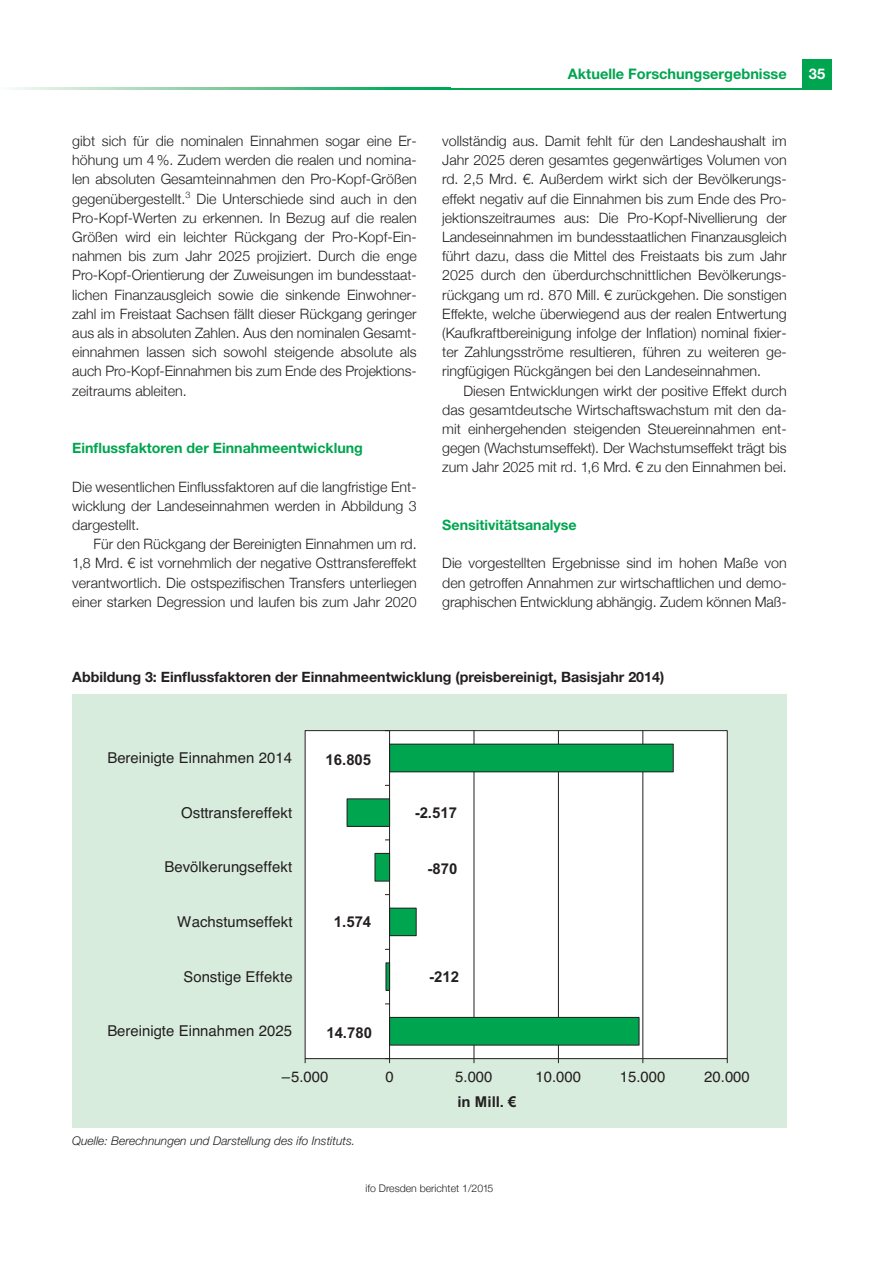
<style>
.page{position:relative;width:893px;height:1263px;background:#fff}
.page>*{position:absolute;margin:0;border:0;box-sizing:border-box;transform-origin:0 0}
.t1{font:15px "Helvetica";color:#231f20}
.t2{font:700 15px "Arial";color:#231f20}
.t3{font:700 14.7px "Helvetica Neue";color:#fff}
.t4{font:700 14.55px "Helvetica Neue";color:#00a54f}
.t5{font:300 14.25px/19.2px "Helvetica Neue";color:#231f20;text-align:justify}
.t6{font:700 14.25px "Helvetica Neue";color:#231f20}
.t7{font:700 14.25px "Helvetica Neue";color:#00a54f}
.t8{font:italic 300 12px "Helvetica Neue";color:#231f20}
.t9{font:300 10.5px "Helvetica Neue";color:#231f20}
</style>
<div class="page">
<div style="left:802px;top:60px;width:30px;height:29px;background:#00a54f"></div>
<hr style="left:448px;top:88px;width:384px;height:1px;background:#00a54f">
<svg style="left:11px;top:88px;width:437px;height:1px"></svg>
<div style="left:72px;top:694px;width:715px;height:434px;background:#d8ecdd"></div>
<div style="left:305px;top:731px;width:422px;height:327px;background:#fff"></div>
<div style="left:305px;top:730px;width:423px;height:329px;border:1px solid #231f20"></div>
<hr style="left:474px;top:731px;width:1px;height:327px;background:#231f20">
<hr style="left:558px;top:731px;width:1px;height:327px;background:#231f20">
<hr style="left:642px;top:731px;width:1px;height:327px;background:#231f20">
<div style="left:390px;top:1017px;width:249px;height:28px;background:#00a54f"></div>
<div style="left:389px;top:1017px;width:250px;height:28px;border:1px solid #231f20"></div>
<div style="left:390px;top:908px;width:26px;height:28px;background:#00a54f"></div>
<div style="left:389px;top:908px;width:28px;height:28px;border:1px solid #231f20"></div>
<div style="left:375px;top:853px;width:15px;height:28px;background:#00a54f"></div>
<div style="left:347px;top:799px;width:43px;height:27px;background:#00a54f"></div>
<div style="left:347px;top:798px;width:43px;height:29px;border:1px solid #231f20"></div>
<div style="left:390px;top:744px;width:283px;height:28px;background:#00a54f"></div>
<div style="left:389px;top:744px;width:285px;height:28px;border:1px solid #231f20"></div>
<hr style="left:389px;top:731px;width:1px;height:327px;background:#231f20">
<svg style="left:385px;top:1058px;width:5px;height:5px"></svg>
<p class="t5" style="left:72px;top:131px;width:346px">gibt sich für die nominalen Einnahmen sogar eine Er&shy;höhung um 4%. Zudem werden die realen und nomina&shy;len absoluten Gesamteinnahmen den Pro-Kopf-Größen gegenübergestellt.<sup>3</sup> Die Unterschiede sind auch in den Pro-Kopf-Werten zu erkennen. In Bezug auf die realen Größen wird ein leichter Rückgang der Pro-Kopf-Ein&shy;nahmen bis zum Jahr 2025 projiziert. Durch die enge Pro-Kopf-Orientierung der Zuweisungen im bundesstaat&shy;lichen Finanzausgleich sowie die sinkende Einwohner&shy;zahl im Freistaat Sachsen fällt dieser Rückgang geringer aus als in absoluten Zahlen. Aus den nominalen Gesamt&shy;einnahmen lassen sich sowohl steigende absolute als auch Pro-Kopf-Einnahmen bis zum Ende des Projektions&shy;zeitraums ableiten.</p>
<p class="t7" style="left:72px;top:443px;width:292px">Einflussfaktoren der Einnahmeentwicklung</p>
<p class="t5" style="left:72px;top:477px;width:346px">Die wesentlichen Einflussfaktoren auf die langfristige Ent&shy;wicklung der Landeseinnahmen werden in Abbildung 3 dargestellt.</p>
<p class="t5" style="left:72px;top:534px;width:346px;text-indent:21px">Für den Rückgang der Bereinigten Einnahmen um rd.<br>1,8 Mrd. € ist vornehmlich der negative Osttransfereffekt verantwortlich. Die ostspezifischen Transfers unterliegen einer starken Degression und laufen bis zum Jahr 2020</p>
<p class="t4" style="left:568px;top:68px;width:220px">Aktuelle Forschungsergebnisse</p>
<p class="t5" style="left:442px;top:131px;width:346px">vollständig aus. Damit fehlt für den Landeshaushalt im Jahr 2025 deren gesamtes gegenwärtiges Volumen von rd. 2,5 Mrd. €. Außerdem wirkt sich der Bevölkerungs&shy;effekt negativ auf die Einnahmen bis zum Ende des Pro&shy;jektionszeitraumes aus: Die Pro-Kopf-Nivellierung der Landeseinnahmen im bundesstaatlichen Finanzausgleich führt dazu, dass die Mittel des Freistaats bis zum Jahr 2025 durch den überdurchschnittlichen Bevölkerungs&shy;rückgang um rd. 870 Mill. € zurückgehen. Die sonstigen Effekte, welche überwiegend aus der realen Entwertung (Kaufkraftbereinigung infolge der Inflation) nominal fixier&shy;ter Zahlungsströme resultieren, führen zu weiteren ge&shy;ringfügigen Rückgängen bei den Landeseinnahmen.</p>
<p class="t5" style="left:442px;top:381px;width:346px;text-indent:21px">Diesen Entwicklungen wirkt der positive Effekt durch das gesamtdeutsche Wirtschaftswachstum mit den da&shy;mit einhergehenden steigenden Steuereinnahmen ent&shy;gegen (Wachstumseffekt). Der Wachstumseffekt trägt bis zum Jahr 2025 mit rd. 1,6 Mrd. € zu den Einnahmen bei.</p>
<p class="t7" style="left:442px;top:520px;width:136px">Sensitivitätsanalyse</p>
<p class="t5" style="left:442px;top:553px;width:346px">Die vorgestellten Ergebnisse sind im hohen Maße von den getroffen Annahmen zur wirtschaftlichen und demo&shy;graphischen Entwicklung abhängig. Zudem können Maß-</p>
<p class="t3" style="left:809px;top:68px;width:18px">35</p>
<p class="t6" style="left:72px;top:672px;width:593px">Abbildung 3: Einflussfaktoren der Einnahmeentwicklung (preisbereinigt, Basisjahr 2014)</p>
<p class="t1" style="left:107px;top:746px;width:186px">Bereinigte Einnahmen 2014</p>
<p class="t2" style="left:326px;top:750px;width:47px">16.805</p>
<p class="t1" style="left:181px;top:801px;width:113px">Osttransfereffekt</p>
<p class="t2" style="left:415px;top:803px;width:44px">-2.517</p>
<p class="t1" style="left:165px;top:855px;width:129px">Bevölkerungseffekt</p>
<p class="t2" style="left:428px;top:859px;width:31px">-870</p>
<p class="t1" style="left:177px;top:910px;width:117px">Wachstumseffekt</p>
<p class="t2" style="left:334px;top:912px;width:39px">1.574</p>
<p class="t1" style="left:183px;top:965px;width:111px">Sonstige Effekte</p>
<p class="t2" style="left:429px;top:967px;width:31px">-212</p>
<p class="t1" style="left:107px;top:1019px;width:186px">Bereinigte Einnahmen 2025</p>
<p class="t2" style="left:326px;top:1022px;width:47px">14.780</p>
<p class="t1" style="left:282px;top:1065px;width:48px">–5.000</p>
<p class="t1" style="left:385px;top:1065px;width:10px">0</p>
<p class="t1" style="left:455px;top:1065px;width:39px">5.000</p>
<p class="t1" style="left:535px;top:1065px;width:47px">10.000</p>
<p class="t1" style="left:620px;top:1065px;width:47px">15.000</p>
<p class="t1" style="left:704px;top:1065px;width:47px">20.000</p>
<p class="t8" style="left:72px;top:1137px;width:284px">Quelle: Berechnungen und Darstellung des ifo Instituts.</p>
<p class="t2" style="left:457px;top:1092px;width:60px">in Mill. €</p>
<p class="t9" style="left:365px;top:1182px;width:129px">ifo Dresden berichtet 1/2015</p>
</div>
